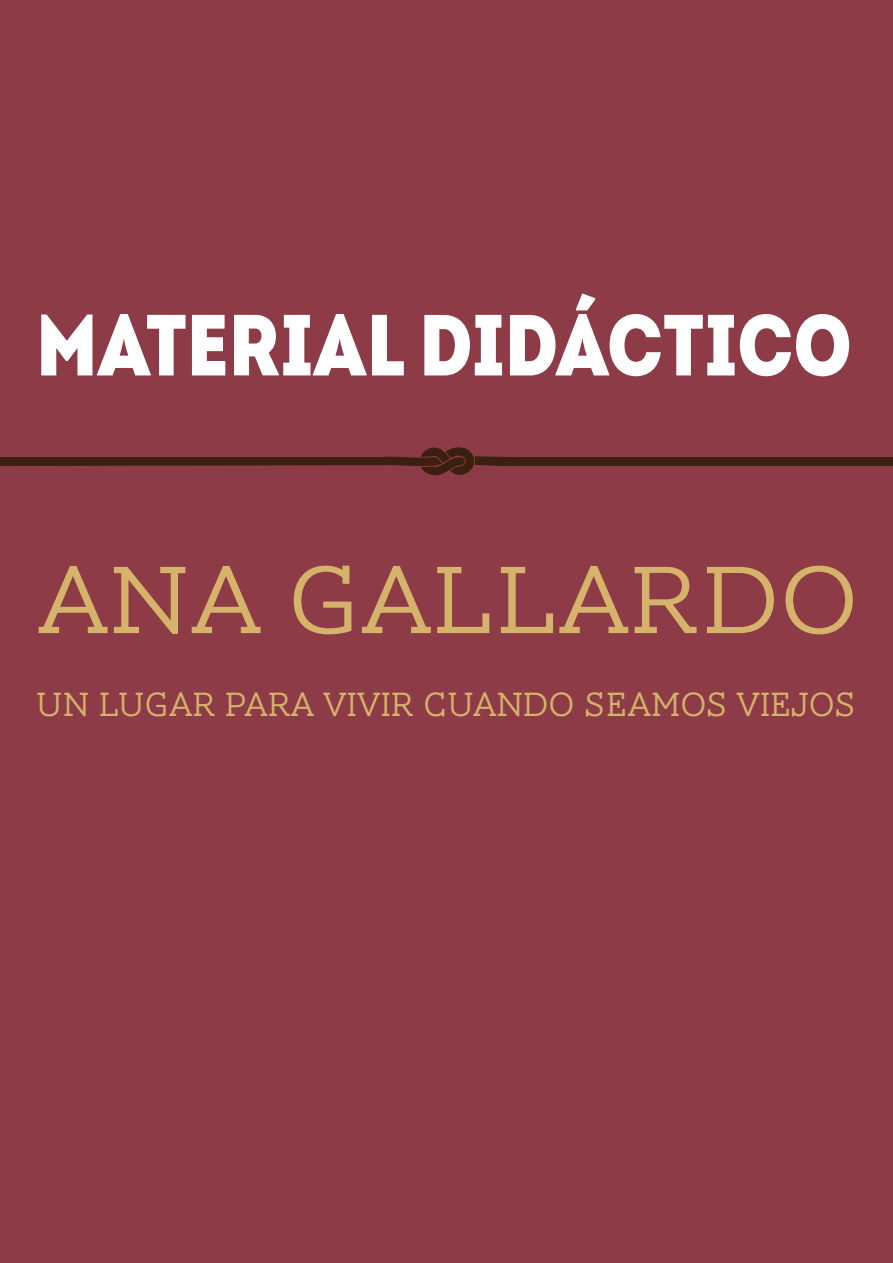
<style>
.page{position:relative;width:893px;height:1263px;background:#8d3c47}
.page>*{position:absolute;margin:0;border:0;box-sizing:border-box;transform-origin:0 0}
.t1{font:300 98.25px "AW Conqueror Slab";color:#d5b36a;scale:1.07 1}
.t2{font:86.55px "Intro Cond Black Free";letter-spacing:-.005em;color:#fff}
.t3{font:300 34.65px "AW Conqueror Slab";color:#d5b36a}
</style>
<div class="page">
<svg style="left:0;top:447px;width:893px;height:29px"></svg>
<h2 class="t2" style="left:36px;top:286px;width:817px">MATERIAL DIDÁCTICO</h2>
<h1 class="t1" style="left:38px;top:548px;width:769px">ANA GALLARDO</h1>
<p class="t3" style="left:36px;top:686px;width:822px">UN LUGAR PARA VIVIR CUANDO SEAMOS VIEJOS</p>
</div>
